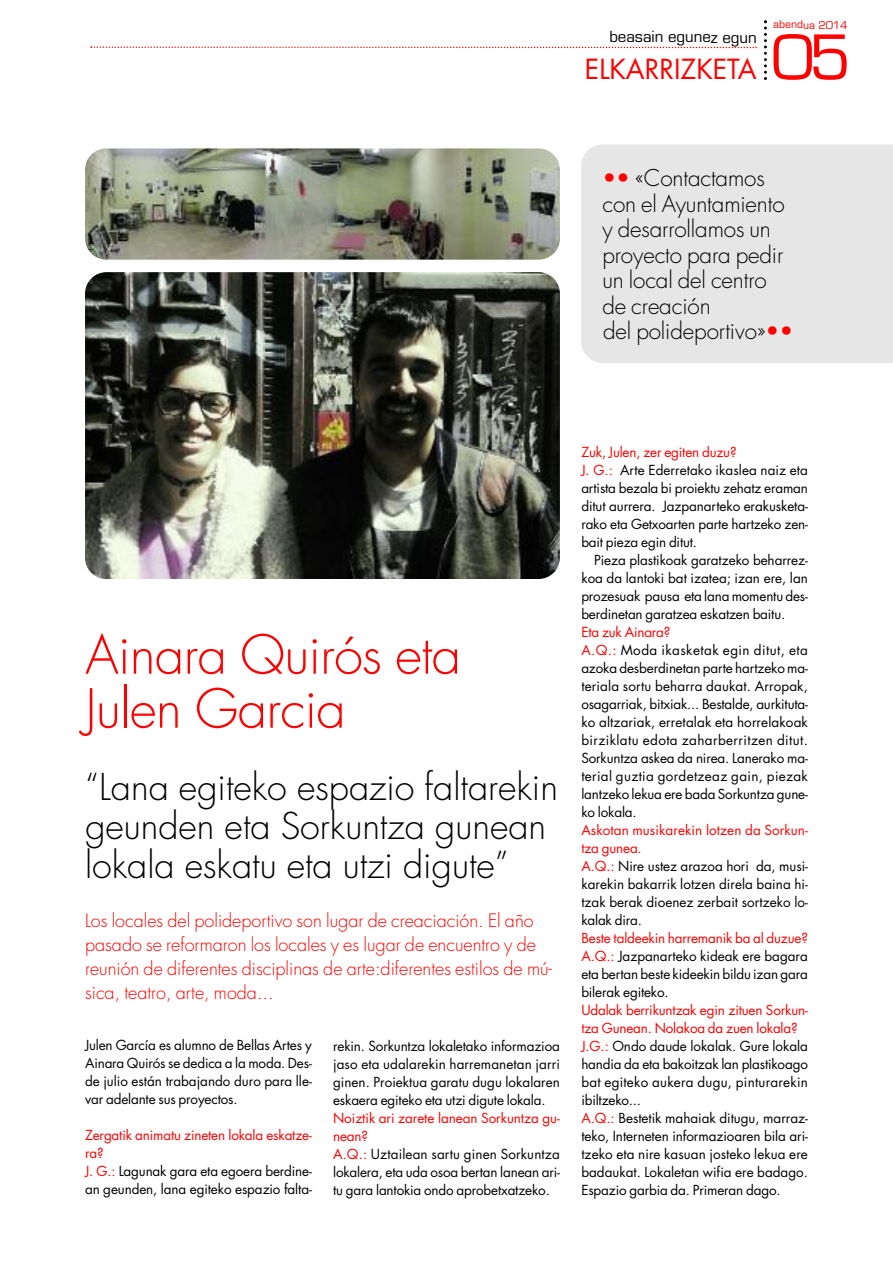
<style>
.page{position:relative;width:893px;height:1263px;background:#fff}
.page>*{position:absolute;margin:0;border:0;box-sizing:border-box;transform-origin:0 0}
.t1{font:60px "Eurostile";color:#f00}
.t2{font:300 52.5px/54px "Futura";letter-spacing:-.015em;color:#f00}
.t3{font:300 36px/39px "Futura";color:#000}
.t4{font:27px "Futura";color:#f00}
.t5{font:300 22.5px/25.5px "Futura";letter-spacing:-.005em;color:#000}
.t6{font:300 18px/24px "Futura";color:#f00}
.t7{font:15px "Eurostile";color:#000}
.t8{font:13.5px/18px "Futura";letter-spacing:-.01em;color:#000}
.t9{font:13.5px/18px "Futura";letter-spacing:.01em;color:#000}
.t10{font:10.5px "Eurostile";letter-spacing:-.005em;color:#f00}
.s1{color:#f00}
</style>
<div class="page">
<svg style="left:91px;top:46px;width:666px;height:2px"></svg>
<svg style="left:764px;top:20px;width:3px;height:60px"></svg>
<img style="left:85px;top:272px;width:475px;height:306px;border-radius:21px">
<img style="left:85px;top:148px;width:475px;height:112px;border-radius:21px">
<div style="left:581px;top:145px;width:312px;height:218px;background:#e6e6e6"></div>
<p class="t7" style="left:609px;top:31px;width:149px">beasain egunez egun</p>
<h3 class="t4" style="left:585px;top:57px;width:173px">ELKARRIZKETA</h3>
<p class="t10" style="left:773px;top:21px;width:76px">abendua 2014</p>
<h1 class="t1" style="left:772px;top:34px;width:80px">05</h1>
<h3 class="t5" style="left:602px;top:167px;width:192px"><span class="s1">••</span> «Contactamos con el Ayuntamiento y desarrollamos un proyecto para pedir un local del centro de creación<br>del polideportivo»<span class="s1">••</span></h3>
<h2 class="t2" style="left:85px;top:632px;width:377px">Ainara Quirós eta<br>Julen Garcia</h2>
<h3 class="t3" style="left:85px;top:771px;width:474px">“Lana egiteko espazio faltarekin geunden eta Sorkuntza gunean lokala eskatu eta utzi digute”</h3>
<h3 class="t6" style="left:85px;top:910px;width:468px">Los locales del polideportivo son lugar de creaciación. El año pasado se reformaron los locales y es lugar de encuentro y de reunión de diferentes disciplinas de arte:diferentes estilos de mú&shy;sica, teatro, arte, moda...</h3>
<p class="t8" style="left:85px;top:1037px;width:228px;text-align:justify">Julen García es alumno de Bellas Artes y Ainara Quirós se dedica a la moda. Des&shy;de julio están trabajando duro para lle&shy;var adelante sus proyectos.</p>
<p class="t8" style="left:85px;top:1127px;width:228px"><span class="s1">Zergatik animatu zineten lokala eskatze&shy;ra?<br>J. G.:</span> Lagunak gara eta egoera berdine&shy;an geunden, lana egiteko espazio falta-</p>
<p class="t8" style="left:333px;top:1038px;width:228px;text-align:justify">rekin. Sorkuntza lokaletako informazioa jaso eta udalarekin harremanetan jarri ginen. Proiektua garatu dugu lokalaren eskaera egiteko eta utzi digute lokala.</p>
<p class="t8" style="left:333px;top:1110px;width:228px"><span class="s1">Noiztik ari zarete lanean Sorkuntza gu&shy;nean?<br>A.Q.:</span> Uztailean sartu ginen Sorkuntza lokalera, eta uda osoa bertan lanean ari&shy;tu gara lantokia ondo aprobetxatzeko.</p>
<p class="t8" style="left:581px;top:444px;width:228px"><span class="s1">Zuk, Julen, zer egiten duzu?<br>J. G.:</span> Arte Ederretako ikaslea naiz eta artista bezala bi proiektu zehatz eraman ditut aurrera. Jazpanarteko erakusketa&shy;rako eta Getxoarten parte hartzeko zen&shy;bait pieza egin ditut.</p>
<p class="t8" style="left:581px;top:552px;width:228px;text-align:justify;text-indent:13px">Pieza plastikoak garatzeko beharrez&shy;koa da lantoki bat izatea; izan ere, lan prozesuak pausa eta lana momentu des&shy;berdinetan garatzea eskatzen baitu.</p>
<p class="t9" style="left:581px;top:624px;width:228px"><span class="s1">Eta zuk Ainara?<br>A.Q.:</span> Moda ikasketak egin ditut, eta azoka desberdinetan parte hartzeko ma&shy;teriala sortu beharra daukat. Arropak, osagarriak, bitxiak... Bestalde, aurkituta&shy;ko altzariak, erretalak eta horrelakoak birziklatu edota zaharberritzen ditut.<br>Sorkuntza askea da nirea. Lanerako ma&shy;terial guztia gordetzeaz gain, piezak lantzeko lekua ere bada Sorkuntza gune&shy;ko lokala.</p>
<p class="t8" style="left:581px;top:822px;width:228px"><span class="s1">Askotan musikarekin lotzen da Sorkun&shy;tza gunea.<br>A.Q.:</span> Nire ustez arazoa hori da, musi&shy;karekin bakarrik lotzen direla baina hi&shy;tzak berak dioenez zerbait sortzeko lo&shy;kalak dira.</p>
<p class="t8" style="left:581px;top:930px;width:228px;text-align:justify"><span class="s1">Beste taldeekin harremanik ba al duzue?<br>A.Q.:</span> Jazpanarteko kideak ere bagara eta bertan beste kideekin bildu izan gara bilerak egiteko.</p>
<p class="t8" style="left:581px;top:1002px;width:228px"><span class="s1">Udalak berrikuntzak egin zituen Sorkun&shy;tza Gunean. Nolakoa da zuen lokala?<br>J.G.:</span> Ondo daude lokalak. Gure lokala handia da eta bakoitzak lan plastikoago bat egiteko aukera dugu, pinturarekin ibiltzeko...<br><span class="s1">A.Q.:</span> Bestetik mahaiak ditugu, marraz&shy;teko, Interneten informazioaren bila ari&shy;tzeko eta nire kasuan josteko lekua ere badaukat. Lokaletan wifia ere badago.<br>Espazio garbia da. Primeran dago.</p>
</div>
